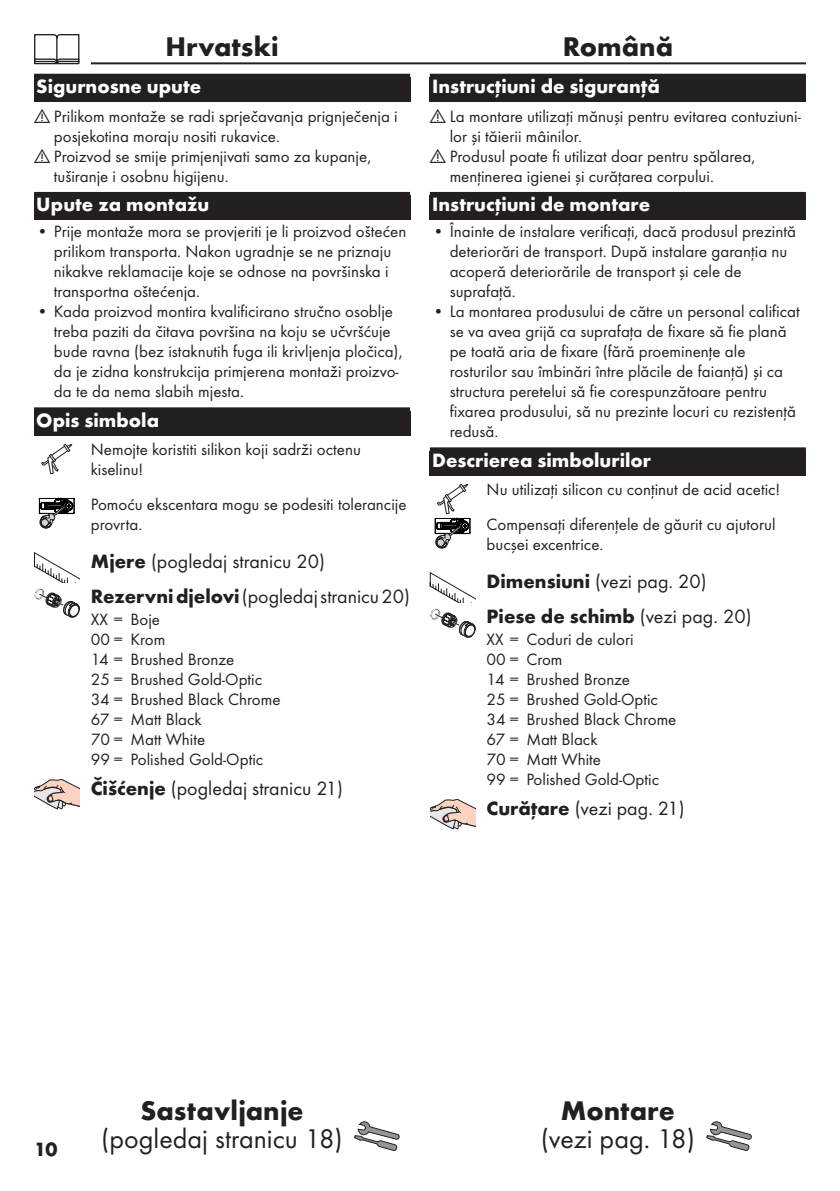
<style>
.page{position:relative;width:840px;height:1191px;background:#fff}
.page>*{position:absolute;margin:0;border:0;box-sizing:border-box;transform-origin:0 0}
.t1{font:700 28px "Futura TOT";color:#231f20}
.t2{font:28px "Futura TOT Boo";color:#231f20}
.t3{font:20px/35.4px "Futura TOT Boo";color:#231f20}
.t4{font:700 20px "Futura TOT";color:#fff}
.t5{font:700 20px "Futura TOT";color:#231f20}
.t6{font:17px/20px "Futura TOT Boo";color:#231f20}
.s1{font-family:"Futura TOT";font-weight:700}
.s2{font-family:"Futura TOT Boo";font-weight:400}
</style>
<div class="page">
<hr style="left:34px;top:62px;width:771px;height:2px;background:#231f20">
<div style="left:23px;top:34px;width:68px;height:34px;background:#fff"></div>
<svg style="left:34px;top:34px;width:45px;height:30px"></svg>
<svg style="left:354px;top:1121px;width:45px;height:29px"></svg>
<div style="left:34px;top:74px;width:376px;height:28px;background:#231f20"></div>
<div style="left:34px;top:192px;width:376px;height:28px;background:#231f20"></div>
<div style="left:34px;top:407px;width:376px;height:28px;background:#231f20"></div>
<svg style="left:41px;top:444px;width:32px;height:30px"></svg>
<svg style="left:38px;top:498px;width:37px;height:30px"></svg>
<svg style="left:34px;top:552px;width:45px;height:66px"></svg>
<svg style="left:34px;top:779px;width:45px;height:30px"></svg>
<svg style="left:706px;top:1121px;width:45px;height:29px"></svg>
<div style="left:429px;top:74px;width:376px;height:28px;background:#231f20"></div>
<div style="left:429px;top:192px;width:376px;height:28px;background:#231f20"></div>
<div style="left:429px;top:447px;width:376px;height:28px;background:#231f20"></div>
<svg style="left:434px;top:484px;width:36px;height:64px"></svg>
<svg style="left:429px;top:572px;width:46px;height:66px"></svg>
<svg style="left:430px;top:799px;width:45px;height:30px"></svg>
<h1 class="t1" style="left:165px;top:29px;width:114px">Hrvatski</h1>
<p class="t4" style="left:36px;top:74px;width:166px">Sigurnosne upute</p>
<p class="t6" style="left:34px;top:106px;width:365px"><sub>!</sub> Prilikom montaže se radi sprječavanja prignječenja i</p>
<p class="t6" style="left:54px;top:126px;width:227px">posjekotina moraju nositi rukavice.</p>
<p class="t6" style="left:34px;top:146px;width:338px"><sub>!</sub> Proizvod se smije primjenjivati samo za kupanje,</p>
<p class="t6" style="left:54px;top:166px;width:176px">tuširanje i osobnu higijenu.</p>
<p class="t4" style="left:36px;top:192px;width:174px">Upute za montažu</p>
<p class="t6" style="left:54px;top:221px;width:354px;text-indent:-17px">• Prije montaže mora se provjeriti je li proizvod oštećen prilikom transporta. Nakon ugradnje se ne priznaju nikakve reklamacije koje se odnose na površinska i transportna oštećenja.</p>
<p class="t6" style="left:54px;top:301px;width:350px;text-indent:-17px">• Kada proizvod montira kvalificirano stručno osoblje treba paziti da čitava površina na koju se učvršćuje bude ravna (bez istaknutih fuga ili krivljenja pločica), da je zidna konstrukcija primjerena montaži proizvo&shy;da te da nema slabih mjesta.</p>
<p class="t4" style="left:36px;top:408px;width:124px">Opis simbola</p>
<p class="t6" style="left:91px;top:439px;width:271px">Nemojte koristiti silikon koji sadrži octenu kiselinu!</p>
<p class="t6" style="left:91px;top:494px;width:317px">Pomoću ekscentara mogu se podesiti tolerancije provrta.</p>
<p class="t3" style="left:91px;top:543px;width:320px"><span class="s1">Mjere</span> (pogledaj stranicu 20)<br><span class="s1">Rezervni djelovi</span> (pogledajstranicu20)</p>
<p class="t6" style="left:91px;top:609px;width:191px">XX = Boje<br>00 = Krom<br>14 = Brushed Bronze<br>25 = Brushed Gold-Optic<br>34 = Brushed Black Chrome<br>67 = Matt Black<br>70 = Matt White<br>99 = Polished Gold-Optic</p>
<p class="t3" style="left:91px;top:770px;width:254px"><span class="s1">Čišćenje</span> (pogledaj stranicu 21)</p>
<h1 class="t1" style="left:562px;top:29px;width:112px">Română</h1>
<p class="t4" style="left:432px;top:74px;width:229px">Instrucţiuni de siguranţă</p>
<p class="t6" style="left:429px;top:106px;width:372px"><sub>!</sub> La montare utilizaţi mănuşi pentru evitarea contuziuni-</p>
<p class="t6" style="left:449px;top:126px;width:134px">lor şi tăierii mâinilor.</p>
<p class="t6" style="left:429px;top:146px;width:326px"><sub>!</sub> Produsul poate fi utilizat doar pentru spălarea,</p>
<p class="t6" style="left:449px;top:166px;width:265px">menţinerea igienei şi curăţarea corpului.</p>
<p class="t4" style="left:432px;top:192px;width:219px">Instrucţiuni de montare</p>
<p class="t6" style="left:449px;top:221px;width:347px;text-indent:-17px">• Înainte de instalare verificaţi, dacă produsul prezintă deteriorări de transport. După instalare garanţia nu acoperă deteriorările de transport şi cele de suprafaţă.</p>
<p class="t6" style="left:449px;top:301px;width:351px;text-indent:-17px">• La montarea produsului de către un personal calificat se va avea grijă ca suprafaţa de fixare să fie plană pe toată aria de fixare (fără proeminenţe ale rosturilor sau îmbinări între plăcile de faianţă) şi ca structura peretelui să fie corespunzătoare pentru fixarea produsului, să nu prezinte locuri cu rezistenţă redusă.</p>
<p class="t4" style="left:432px;top:448px;width:220px">Descrierea simbolurilor</p>
<p class="t6" style="left:486px;top:472px;width:295px;line-height:34.2px">Nu utilizaţi silicon cu conţinut de acid acetic!<br>Compensaţi diferenţele de găurit cu ajutorul</p>
<p class="t6" style="left:486px;top:534px;width:118px">bucşei excentrice.</p>
<p class="t3" style="left:486px;top:563px;width:221px"><span class="s1">Dimensiuni</span> (vezi pag. 20)</p>
<p class="t5" style="left:486px;top:604px;width:266px">Piese de schimb <span class="s2">(vezi pag. 20)</span></p>
<p class="t6" style="left:486px;top:629px;width:191px">XX = Coduri de culori<br>00 = Crom<br>14 = Brushed Bronze<br>25 = Brushed Gold-Optic<br>34 = Brushed Black Chrome<br>67 = Matt Black<br>70 = Matt White<br>99 = Polished Gold-Optic</p>
<p class="t3" style="left:486px;top:790px;width:199px"><span class="s1">Curăţare</span> (vezi pag. 21)</p>
<p class="t5" style="left:34px;top:1136px;width:25px">10</p>
<h1 class="t1" style="left:140px;top:1093px;width:164px">Sastavljanje</h1>
<h1 class="t2" style="left:101px;top:1121px;width:243px">(pogledaj stranicu 18)</h1>
<h1 class="t1" style="left:560px;top:1093px;width:115px">Montare</h1>
<h1 class="t2" style="left:540px;top:1121px;width:156px">(vezi pag. 18)</h1>
</div>
